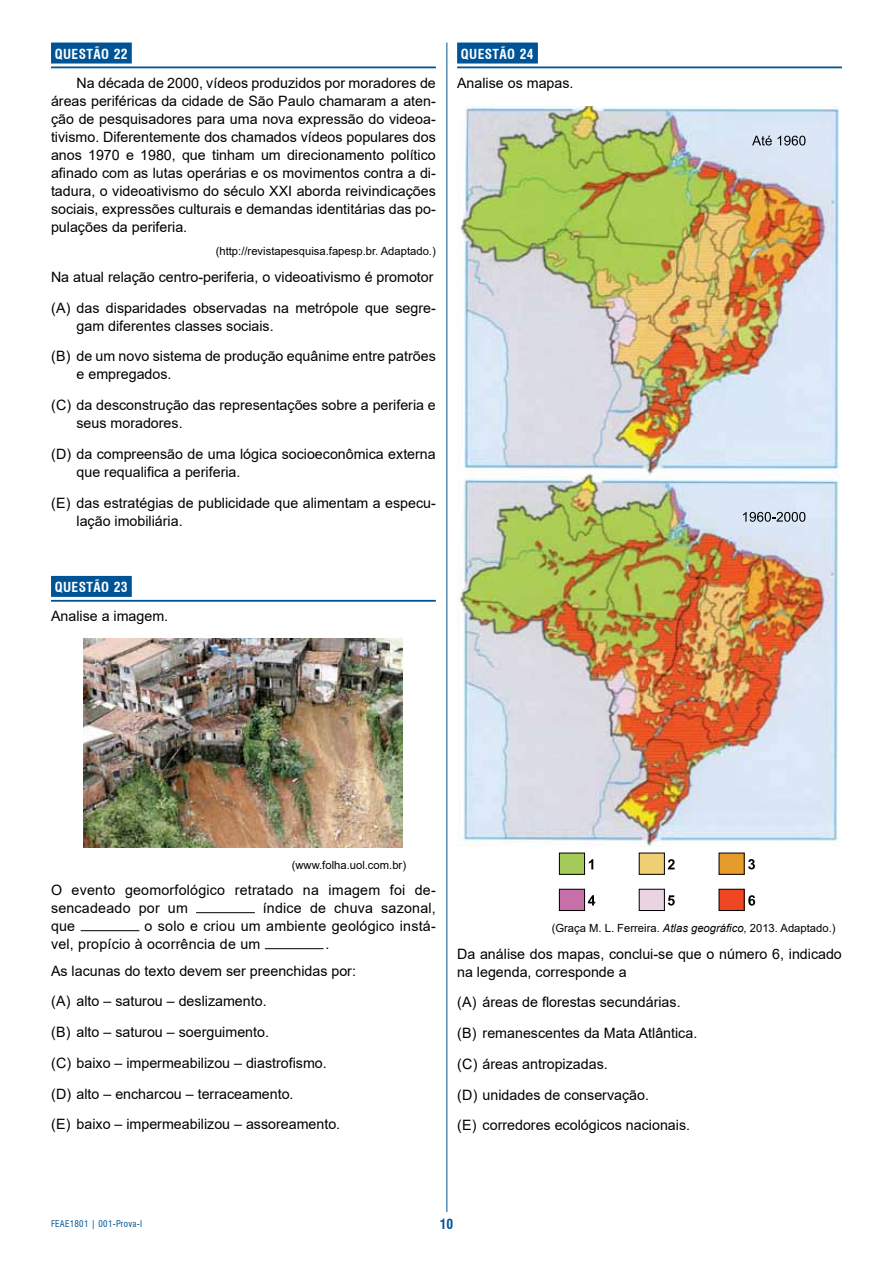
<style>
.page{position:relative;width:893px;height:1263px;background:#fff}
.page>*{position:absolute;margin:0;border:0;box-sizing:border-box;transform-origin:0 0}
.t1{font:14.25px/30.8px "Arial";color:#000}
.t2{font:700 condensed 13.5px "Swiss 721 BT";letter-spacing:.03em;color:#fff}
.t3{font:700 condensed 13.5px "Swiss 721 BT";color:#005496}
.t4{font:11.25px "Arial";color:#000}
.t5{font:condensed 9px "Swiss 721 BT";letter-spacing:.03em;color:#005496}
.s1{font-style:italic}
</style>
<div class="page">
<hr style="left:446px;top:43px;width:1px;height:1169px;background:#005496">
<div style="left:457px;top:43px;width:81px;height:21px;background:#005496"></div>
<hr style="left:457px;top:67px;width:385px;height:1px;background:#005496">
<div style="left:559px;top:853px;width:26px;height:21px;background:#a4ca59"></div>
<div style="left:559px;top:853px;width:26px;height:22px;border:1px solid #000"></div>
<svg style="left:589px;top:859px;width:4px;height:10px"></svg>
<div style="left:639px;top:853px;width:25px;height:21px;background:#f0d074"></div>
<div style="left:639px;top:853px;width:26px;height:22px;border:1px solid #000"></div>
<svg style="left:668px;top:859px;width:7px;height:10px"></svg>
<div style="left:719px;top:853px;width:25px;height:21px;background:#e69c2c"></div>
<div style="left:719px;top:853px;width:26px;height:22px;border:1px solid #000"></div>
<svg style="left:748px;top:859px;width:7px;height:10px"></svg>
<div style="left:559px;top:889px;width:26px;height:21px;background:#c76fa9"></div>
<div style="left:559px;top:889px;width:26px;height:22px;border:1px solid #000"></div>
<svg style="left:588px;top:895px;width:7px;height:10px"></svg>
<div style="left:639px;top:889px;width:25px;height:21px;background:#ead3e3"></div>
<div style="left:639px;top:889px;width:26px;height:22px;border:1px solid #000"></div>
<svg style="left:668px;top:895px;width:7px;height:10px"></svg>
<div style="left:719px;top:889px;width:25px;height:21px;background:#ef4623"></div>
<div style="left:719px;top:889px;width:26px;height:22px;border:1px solid #000"></div>
<svg style="left:748px;top:895px;width:7px;height:11px"></svg>
<img style="left:458px;top:106px;width:381px;height:740px">
<svg style="left:752px;top:136px;width:20px;height:10px"></svg>
<svg style="left:778px;top:136px;width:27px;height:10px"></svg>
<svg style="left:743px;top:512px;width:62px;height:10px"></svg>
<div style="left:51px;top:43px;width:81px;height:21px;background:#005496"></div>
<hr style="left:51px;top:67px;width:385px;height:1px;background:#005496">
<div style="left:51px;top:576px;width:81px;height:21px;background:#005496"></div>
<hr style="left:51px;top:600px;width:385px;height:2px;background:#005496">
<hr style="left:196px;top:912px;width:59px;height:1px;background:#000">
<hr style="left:81px;top:930px;width:58px;height:1px;background:#000">
<hr style="left:265px;top:948px;width:59px;height:1px;background:#000">
<img style="left:84px;top:639px;width:319px;height:209px">
<p class="t2" style="left:55px;top:46px;width:74px">QUESTÃO 22</p>
<p class="t1" style="left:51px;top:74px;width:386px;line-height:18px;text-align:justify;text-indent:26px">Na década de 2000, vídeos produzidos por moradores de áreas periféricas da cidade de São Paulo chamaram a aten&shy;ção de pesquisadores para uma nova expressão do videoa&shy;tivismo. Diferentemente dos chamados vídeos populares dos anos 1970 e 1980, que tinham um direcionamento político afinado com as lutas operárias e os movimentos contra a di&shy;tadura, o videoativismo do século XXI aborda reivindicações sociais, expressões culturais e demandas identitárias das po&shy;pulações da periferia.</p>
<p class="t4" style="left:216px;top:244px;width:222px">(http://revistapesquisa.fapesp.br. Adaptado.)</p>
<p class="t1" style="left:51px;top:261px;width:386px">Na atual relação centro-periferia, o videoativismo é promotor (A) das disparidades observadas na metrópole que segre-</p>
<p class="t1" style="left:51px;top:310px;width:386px;text-indent:26px">gam diferentes classes sociais.<br>(B) de um novo sistema de produção equânime entre patrões</p>
<p class="t1" style="left:51px;top:359px;width:386px;text-indent:26px">e empregados.<br>(C) da desconstrução das representações sobre a periferia e</p>
<p class="t1" style="left:51px;top:408px;width:386px;text-indent:26px">seus moradores.<br>(D) da compreensão de uma lógica socioeconômica externa</p>
<p class="t1" style="left:51px;top:456px;width:386px;text-indent:26px">que requalifica a periferia.<br>(E) das estratégias de publicidade que alimentam a especu-</p>
<p class="t1" style="left:77px;top:505px;width:108px">lação imobiliária.</p>
<p class="t2" style="left:55px;top:579px;width:74px">QUESTÃO 23</p>
<p class="t1" style="left:51px;top:601px;width:119px">Analise a imagem.</p>
<p class="t2" style="left:461px;top:46px;width:74px">QUESTÃO 24</p>
<p class="t1" style="left:457px;top:67px;width:118px">Analise os mapas.</p>
<p class="t4" style="left:292px;top:857px;width:116px">(www.folha.uol.com.br)</p>
<p class="t1" style="left:51px;top:881px;width:386px;line-height:18px">O evento geomorfológico retratado na imagem foi de&shy;sencadeado por um</p>
<p class="t1" style="left:263px;top:893px;width:175px">índice de chuva sazonal,</p>
<p class="t1" style="left:51px;top:917px;width:386px;line-height:18px;text-indent:94px">o solo e criou um ambiente geológico instá&shy;vel, propício à ocorrência de um</p>
<p class="t1" style="left:51px;top:911px;width:26px">que</p>
<p class="t1" style="left:51px;top:931px;width:306px;line-height:26.5px;text-indent:274px">.<br>As lacunas do texto devem ser preenchidas por:</p>
<p class="t1" style="left:51px;top:986px;width:291px">(A) alto – saturou – deslizamento.<br>(B) alto – saturou – soerguimento.<br>(C) baixo – impermeabilizou – diastrofismo. (D) alto – encharcou – terraceamento.<br>(E) baixo – impermeabilizou – assoreamento.</p>
<p class="t4" style="left:552px;top:920px;width:285px">(Graça M. L. Ferreira. <span class="s1">Atlas geográfico</span>, 2013. Adaptado.)</p>
<p class="t1" style="left:457px;top:944px;width:386px;line-height:18px">Da análise dos mapas, conclui-se que o número 6, indicado na legenda, corresponde a</p>
<p class="t1" style="left:457px;top:987px;width:242px">(A) áreas de florestas secundárias. (B) remanescentes da Mata Atlântica. (C) áreas antropizadas.<br>(D) unidades de conservação.<br>(E) corredores ecológicos nacionais.</p>
<p class="t5" style="left:51px;top:1218px;width:93px">FEAE1801 | 001-Prova-I</p>
<p class="t3" style="left:440px;top:1216px;width:15px">10</p>
</div>
